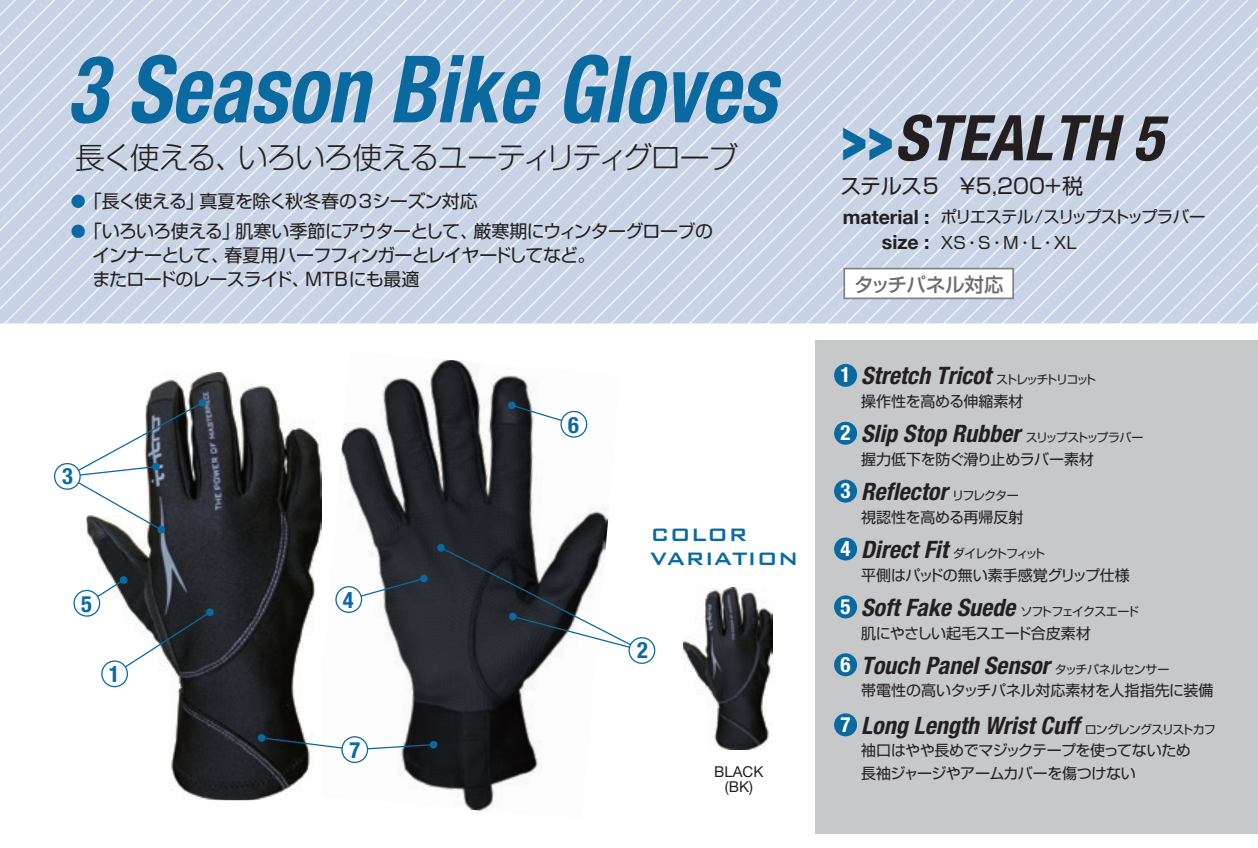
<style>
.page{position:relative;width:1258px;height:848px;background:#fff}
.page>*{position:absolute;margin:0;border:0;box-sizing:border-box;transform-origin:0 0}
.t1{font:italic 700 condensed 93px "Helvetica Neue";color:#0a699f;scale:.9 1}
.t2{font:italic 700 condensed 63px "Helvetica Neue";color:#231f20}
.t3{font:300 30px "Shin Go Pr 6 N";letter-spacing:-.055em;color:#231f20}
.t4{font:italic 700 condensed 24px "Helvetica Neue";color:#231f20}
.t5{font:500 24px/24px "Bank Gothic BT";color:#0a699f}
.t6{font:700 condensed 22.5px "Helvetica Neue";color:#0a699f}
.t7{font:21px "Shin Go Pr 6 N";letter-spacing:-.015em;color:#231f20}
.t8{font:700 condensed 21px "Helvetica Neue";color:#fff}
.t9{font:700 19.5px/25.5px "Helvetica Neue";color:#231f20;text-align:right}
.t10{font:500 19.5px "Shin Go Pr 6 N";letter-spacing:-.02em;color:#6c6d70}
.t11{font:18px/24px "Shin Go Pr 6 N";letter-spacing:-.045em;color:#231f20}
.t12{font:18px "Shin Go Pr 6 N";letter-spacing:-.025em;color:#231f20}
.t13{font:18px "Shin Go Pr 6 N";color:#231f20}
.t14{font:16.5px/25.5px "Shin Go Pr 6 N";letter-spacing:-.055em;color:#231f20}
.t15{font:15px/22.5px "Shin Go Pr 6 N";letter-spacing:-.03em;color:#231f20}
.t16{font:15px "Shin Go Pr 6 N";color:#231f20}
.t17{font:15px "Shin Go Pr 6 N";letter-spacing:-.01em;color:#231f20}
.t18{font:15px/15px "Helvetica Neue";color:#231f20;text-align:center}
.t19{font:15px/30px "Shin Go Pr 6 N";color:#0a699f}
.t20{font:12px "Shin Go Pr 6 N";letter-spacing:-.1em;color:#231f20}
.t21{font:12px "Shin Go Pr 6 N";letter-spacing:-.075em;color:#231f20}
.t22{font:12px "Shin Go Pr 6 N";letter-spacing:-.135em;color:#231f20}
.t23{font:12px "Shin Go Pr 6 N";letter-spacing:-.03em;color:#231f20}
.t24{font:12px "Shin Go Pr 6 N";letter-spacing:-.16em;color:#231f20}
.t25{font:12px "Shin Go Pr 6 N";letter-spacing:-.13em;color:#231f20}
.s1{font-weight:900;font-style:normal;font-stretch:normal;color:#0a699f}
</style>
<div class="page">
<div style="left:815px;top:340px;width:442px;height:493px;background:#c7c8ca"></div>
<img style="left:335px;top:359px;width:274px;height:452px">
<img style="left:87px;top:372px;width:235px;height:427px">
<img style="left:311px;top:674px;width:11px;height:122px">
<svg style="left:0;top:0;width:1257px;height:323px;background:#ccd7e7"></svg>
<div style="left:834px;top:363px;width:23px;height:23px;background:#0a699f;border-radius:50%"></div>
<div style="left:834px;top:421px;width:23px;height:23px;background:#0a699f;border-radius:50%"></div>
<div style="left:834px;top:537px;width:23px;height:23px;background:#0a699f;border-radius:50%"></div>
<div style="left:834px;top:479px;width:23px;height:23px;background:#0a699f;border-radius:50%"></div>
<div style="left:834px;top:595px;width:23px;height:23px;background:#0a699f;border-radius:50%"></div>
<div style="left:834px;top:653px;width:23px;height:23px;background:#0a699f;border-radius:50%"></div>
<img style="left:683px;top:587px;width:89px;height:162px">
<div style="left:834px;top:713px;width:23px;height:23px;background:#0a699f;border-radius:50%"></div>
<div style="left:844px;top:268px;width:169px;height:30px;background:#fff"></div>
<div style="left:843px;top:267px;width:170px;height:32px;border:2px solid #808285"></div>
<svg style="left:510px;top:403px;width:65px;height:22px"></svg>
<svg style="left:507px;top:401px;width:9px;height:8px"></svg>
<div style="left:561px;top:411px;width:25px;height:26px;background:#fff;border-radius:50%"></div>
<div style="left:560px;top:410px;width:27px;height:27px;border:1px solid #0a699f;border-radius:50%"></div>
<svg style="left:347px;top:576px;width:78px;height:24px"></svg>
<svg style="left:419px;top:574px;width:9px;height:8px"></svg>
<div style="left:336px;top:586px;width:25px;height:26px;background:#fff;border-radius:50%"></div>
<div style="left:335px;top:586px;width:27px;height:26px;border:1px solid #0a699f;border-radius:50%"></div>
<svg style="left:74px;top:590px;width:26px;height:25px"></svg>
<div style="left:73px;top:589px;width:27px;height:27px;border:1px solid #0a699f;border-radius:50%"></div>
<svg style="left:82px;top:575px;width:132px;height:103px"></svg>
<div style="left:102px;top:660px;width:25px;height:26px;background:#fff;border-radius:50%"></div>
<div style="left:101px;top:660px;width:27px;height:27px;border:1px solid #0a699f;border-radius:50%"></div>
<svg style="left:436px;top:543px;width:200px;height:111px"></svg>
<div style="left:629px;top:637px;width:25px;height:26px;background:#fff;border-radius:50%"></div>
<div style="left:628px;top:636px;width:27px;height:27px;border:1px solid #0a699f;border-radius:50%"></div>
<svg style="left:257px;top:733px;width:9px;height:8px"></svg>
<svg style="left:260px;top:736px;width:175px;height:14px"></svg>
<div style="left:429px;top:740px;width:8px;height:8px;background:#0a699f;border-radius:50%"></div>
<div style="left:342px;top:736px;width:25px;height:26px;background:#fff;border-radius:50%"></div>
<div style="left:341px;top:735px;width:27px;height:27px;border:1px solid #0a699f;border-radius:50%"></div>
<svg style="left:63px;top:398px;width:144px;height:136px"></svg>
<div style="left:152px;top:462px;width:8px;height:8px;background:#0a699f;border-radius:50%"></div>
<div style="left:55px;top:463px;width:25px;height:26px;background:#fff;border-radius:50%"></div>
<div style="left:54px;top:463px;width:27px;height:26px;border:1px solid #0a699f;border-radius:50%"></div>
<h1 class="t1" style="left:67px;top:33px;width:789px">3 Season Bike Gloves</h1>
<p class="t3" style="left:75px;top:133px;width:171px">長く使える、</p>
<p class="t3" style="left:238px;top:133px;width:502px">いろいろ使えるユーティリティグローブ</p>
<p class="t19" style="left:71px;top:185px;width:16px">● ●</p>
<p class="t12" style="left:199px;top:186px;width:280px">真夏を除く秋冬春の3シーズン対応</p>
<p class="t11" style="left:84px;top:188px;width:122px">「長く使える」</p>
<p class="t11" style="left:473px;top:218px;width:241px">厳寒期にウィンターグローブの</p>
<p class="t11" style="left:224px;top:218px;width:372px;text-indent:-140px">「いろいろ使える」<br>春夏用ハーフフィンガーとレイヤードしてなど。</p>
<p class="t11" style="left:235px;top:218px;width:244px">肌寒い季節にアウターとして、</p>
<p class="t11" style="left:92px;top:242px;width:138px">インナーとして、</p>
<p class="t11" style="left:92px;top:266px;width:219px">またロードのレースライド、</p>
<p class="t13" style="left:305px;top:264px;width:116px">MTBにも最適</p>
<p class="t6" style="left:62px;top:462px;width:12px">3</p>
<p class="t6" style="left:81px;top:589px;width:12px">5</p>
<p class="t6" style="left:109px;top:660px;width:12px">1</p>
<p class="t6" style="left:343px;top:586px;width:12px">4</p>
<p class="t6" style="left:349px;top:736px;width:12px">7</p>
<p class="t6" style="left:568px;top:410px;width:12px">6</p>
<p class="t5" style="left:650px;top:522px;width:149px">COLOR<br>VARIATION</p>
<p class="t6" style="left:637px;top:636px;width:12px">2</p>
<p class="t18" style="left:714px;top:763px;width:51px">BLACK (BK(</p>
<h2 class="t2" style="left:841px;top:100px;width:323px"><span class="s1">&gt;&gt;</span>STEALTH 5</h2>
<p class="t7" style="left:840px;top:169px;width:244px">ステルス5　￥5,200+税</p>
<p class="t9" style="left:842px;top:204px;width:88px">material : size :</p>
<p class="t14" style="left:940px;top:203px;width:266px">ポリエステル/スリップストップラバー<br>XS・S・M・・L XL</p>
<p class="t10" style="left:854px;top:268px;width:151px">タッチパネル対応</p>
<p class="t8" style="left:840px;top:362px;width:12px">1</p>
<p class="t4" style="left:861px;top:361px;width:131px">Stretch Tricot</p>
<p class="t17" style="left:861px;top:389px;width:164px">操作性を高める伸縮素材</p>
<p class="t24" style="left:996px;top:370px;width:102px">ストレッチトリコット</p>
<p class="t8" style="left:840px;top:420px;width:12px">2</p>
<p class="t4" style="left:861px;top:419px;width:161px">Slip Stop Rubber</p>
<p class="t15" style="left:861px;top:446px;width:234px">握力低下を防ぐ滑り止めラバー素材</p>
<p class="t22" style="left:1025px;top:427px;width:119px">スリップストップラバー</p>
<p class="t8" style="left:840px;top:477px;width:12px">3</p>
<p class="t4" style="left:861px;top:477px;width:88px">Reflector</p>
<p class="t17" style="left:861px;top:504px;width:164px">視認性を高める再帰反射</p>
<p class="t20" style="left:951px;top:485px;width:68px">リフレクター</p>
<p class="t8" style="left:840px;top:535px;width:12px">4</p>
<p class="t4" style="left:861px;top:534px;width:88px">Direct Fit</p>
<p class="t15" style="left:861px;top:562px;width:270px">平側はパッドの無い素手感覚グリップ仕様</p>
<p class="t25" style="left:953px;top:543px;width:94px">ダイレクトフィット</p>
<p class="t8" style="left:840px;top:594px;width:12px">5</p>
<p class="t4" style="left:861px;top:592px;width:156px">Soft Fake Suede</p>
<p class="t15" style="left:861px;top:620px;width:231px">肌にやさしい起毛スエード合皮素材</p>
<p class="t20" style="left:1020px;top:601px;width:120px">ソフトフェイクスエード</p>
<p class="t4" style="left:861px;top:650px;width:190px">Touch Panel Sensor</p>
<p class="t16" style="left:861px;top:678px;width:354px">帯電性の高いタッチパネル対応素材を人指指先に装備</p>
<p class="t21" style="left:1084px;top:719px;width:132px">ロングレングスリストカフ</p>
<p class="t8" style="left:840px;top:651px;width:12px">6</p>
<p class="t23" style="left:1054px;top:659px;width:116px">タッチパネルセンサー</p>
<p class="t4" style="left:861px;top:710px;width:220px">Long Length Wrist Cuff</p>
<p class="t8" style="left:840px;top:711px;width:12px">7</p>
<p class="t15" style="left:861px;top:738px;width:331px">袖口はやや長めでマジックテープを使ってないため長袖ジャージやアームカバーを傷つけない</p>
</div>
